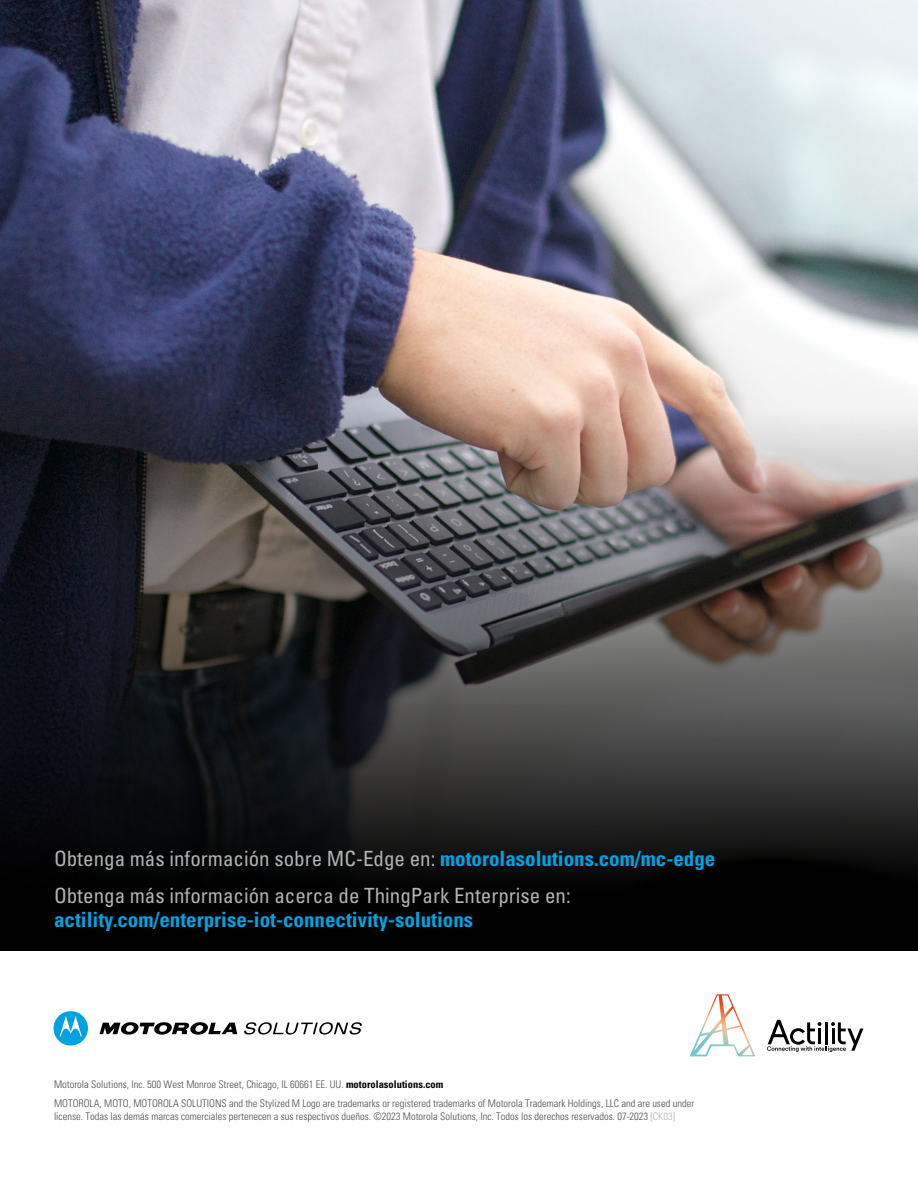
<style>
.page{position:relative;width:918px;height:1188px;background:#fff}
.page>*{position:absolute;margin:0;border:0;box-sizing:border-box;transform-origin:0 0}
.t1{font:condensed 21px/37.5px "Univers LT Std";color:#b3b3b3}
.t2{font:700 condensed 21px "Univers LT Std";color:#00a3e0}
.t3{font:300 condensed 10.5px/19.5px "Univers LT Std";color:#4d4d4d}
.s1{font-weight:700;color:#00a3e0}
.s2{font-weight:700;color:#000}
.s3{color:#b3b3b3}
</style>
<div class="page">
<img style="left:0;top:0;width:918px;height:405px">
<svg style="left:0;top:405px;width:918px;height:545px;background:#3a3738"></svg>
<svg style="left:690px;top:994px;width:65px;height:62px"></svg>
<svg style="left:767px;top:1020px;width:96px;height:32px"></svg>
<svg style="left:99px;top:1022px;width:138px;height:13px"></svg>
<svg style="left:54px;top:1011px;width:34px;height:35px"></svg>
<svg style="left:244px;top:1022px;width:118px;height:13px"></svg>
<h1 class="t1" style="left:54px;top:839px;width:663px">Obtenga más información sobre MC-Edge en: <span class="s1">motorolasolutions.com/mc-edge<br></span>Obtenga más información acerca de ThingPark Enterprise en:</h1>
<h1 class="t2" style="left:54px;top:907px;width:421px">actility.com/enterprise-iot-connectivity-solutions</h1>
<p class="t3" style="left:54px;top:1074px;width:642px">Motorola Solutions, Inc. 500 West Monroe Street, Chicago, IL 60661 EE. UU. <span class="s2">motorolasolutions.com<br></span>MOTOROLA, MOTO, MOTOROLA SOLUTIONS and the Stylized M Logo are trademarks or registered trademarks of Motorola Trademark Holdings, LLC and are used under</p>
<p class="t3" style="left:54px;top:1106px;width:623px">license. Todas las demás marcas comerciales pertenecen a sus respectivos dueños. ©2023 Motorola Solutions, Inc. Todos los derechos reservados. 07-2023 <span class="s3">[CK03]</span></p>
</div>
